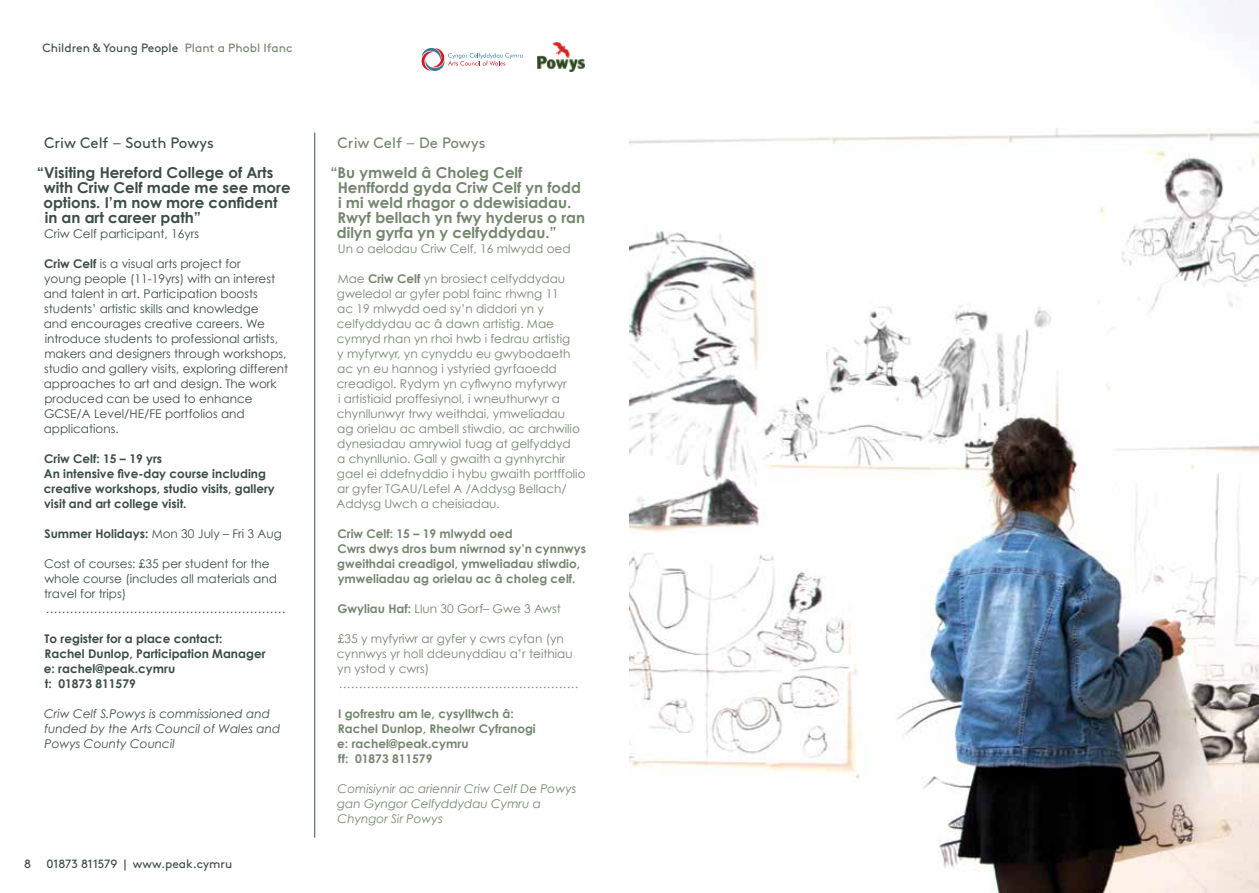
<style>
.page{position:relative;width:1259px;height:893px;background:#fff}
.page>*{position:absolute;margin:0;border:0;box-sizing:border-box;transform-origin:0 0}
.t1{font:700 15px/15px "Century Gothic";color:#74876e}
.t2{font:700 15px/15px "Century Gothic";color:#3b4e44}
.t3{font:15px "Brown";color:#3b4e44}
.t4{font:15px "Brown";color:#74876e}
.t5{font:12px/15px "Century Gothic";color:#74876e}
.t6{font:12px/15px "Century Gothic";color:#3b4e44}
.t7{font:700 12px/15px "Century Gothic";color:#74876e}
.t8{font:700 12px/15px "Century Gothic";color:#3b4e44}
.t9{font:italic 12px/15px "Century Gothic";color:#3b4e44}
.t10{font:italic 12px/15px "Century Gothic";color:#74876e}
.t11{font:12px "Brown";color:#3b4e44}
.s1{color:#74876e}
.s2{font-family:"Museo Sans 300"}
.s3{font-weight:700}
</style>
<div class="page">
<hr style="left:314px;top:133px;width:1px;height:705px;background:#3b4e44">
<img style="left:629px;top:0;width:630px;height:893px">
<svg style="left:421px;top:48px;width:101px;height:23px"></svg>
<img style="left:538px;top:42px;width:46px;height:30px">
<p class="t11" style="left:43px;top:39px;width:251px">Children &amp; Young People <span class="s1">Plant a Phobl Ifanc</span></p>
<p class="t3" style="left:44px;top:131px;width:171px">Criw Celf <span class="s2">−</span> South Powys</p>
<p class="t2" style="left:43px;top:164px;width:249px;text-indent:-7px">“Visiting Hereford College of Arts with Criw Celf made me see more options. I’m now more confident in an art career path”</p>
<p class="t6" style="left:44px;top:226px;width:157px">Criw Celf participant, 16yrs</p>
<p class="t6" style="left:44px;top:256px;width:246px"><span class="s3">Criw Celf</span> is a visual arts project for<br>young people (11-19yrs) with an interest and talent in art. Participation boosts students’ artistic skills and knowledge<br>and encourages creative careers. We introduce students to professional artists, makers and designers through workshops, studio and gallery visits, exploring different approaches to art and design. The work produced can be used to enhance GCSE/A Level/HE/FE portfolios and applications.</p>
<p class="t8" style="left:44px;top:450px;width:232px">Criw Celf: 15 – 19 yrs<br>An intensive five-day course including creative workshops, studio visits, gallery visit and art college visit.</p>
<p class="t6" style="left:44px;top:526px;width:239px"><span class="s3">Summer Holidays:</span> Mon 30 July – Fri 3 Aug</p>
<p class="t6" style="left:44px;top:556px;width:243px">Cost of courses: £35 per student for the whole course (includes all materials and travel for trips) ……………………………………………………</p>
<p class="t8" style="left:44px;top:630px;width:223px">To register for a place contact:<br>Rachel Dunlop, Participation Manager e: rachel@peak.cymru<br>t: 01873 811579</p>
<p class="t9" style="left:44px;top:706px;width:237px">Criw Celf S.Powys is commissioned and funded by the Arts Council of Wales and<br>Powys County Council</p>
<p class="t11" style="left:24px;top:855px;width:8px">8</p>
<p class="t11" style="left:46px;top:855px;width:187px">01873 811579 | www.peak.cymru</p>
<p class="t4" style="left:337px;top:131px;width:150px">Criw Celf <span class="s2">−</span> De Powys</p>
<p class="t1" style="left:337px;top:164px;width:250px;text-indent:-7px">“Bu ymweld â Choleg Celf<br>Henffordd gyda Criw Celf yn fodd i mi weld rhagor o ddewisiadau.<br>Rwyf bellach yn fwy hyderus o ran dilyn gyrfa yn y celfyddydau.”</p>
<p class="t5" style="left:338px;top:241px;width:234px">Un o aelodau Criw Celf, 16 mlwydd oed</p>
<p class="t5" style="left:337px;top:271px;width:250px">Mae <span class="s3">Criw Celf</span> yn brosiect celfyddydau gweledol ar gyfer pobl fainc rhwng 11<br>ac 19 mlwydd oed sy’n diddori yn y celfyddydau ac â dawn artistig. Mae cymryd rhan yn rhoi hwb i fedrau artistig<br>y myfyrwyr, yn cynyddu eu gwybodaeth ac yn eu hannog i ystyried gyrfaoedd creadigol. Rydym yn cyflwyno myfyrwyr<br>i artistiaid proffesiynol, i wneuthurwyr a chynllunwyr trwy weithdai, ymweliadau<br>ag orielau ac ambell stiwdio, ac archwilio dynesiadau amrywiol tuag at gelfyddyd<br>a chynllunio. Gall y gwaith a gynhyrchir gael ei ddefnyddio i hybu gwaith portffolio ar gyfer TGAU/Lefel A /Addysg Bellach/ Addysg Uwch a cheisiadau.</p>
<p class="t7" style="left:337px;top:525px;width:250px">Criw Celf: 15 – 19 mlwydd oed<br>Cwrs dwys dros bum niwrnod sy’n cynnwys gweithdai creadigol, ymweliadau stiwdio, ymweliadau ag orielau ac â choleg celf.</p>
<p class="t5" style="left:337px;top:601px;width:225px"><span class="s3">Gwyliau Haf:</span> Llun 30 Gorf– Gwe 3 Awst</p>
<p class="t5" style="left:337px;top:631px;width:243px">£35 y myfyriwr ar gyfer y cwrs cyfan (yn cynnwys yr holl ddeunyddiau a’r teithiau yn ystod y cwrs) ……………………………………………………</p>
<p class="t7" style="left:337px;top:705px;width:200px">I gofrestru am le, cysylltwch â:<br>Rachel Dunlop, Rheolwr Cyfranogi e: rachel@peak.cymru<br>ff: 01873 811579</p>
<p class="t10" style="left:337px;top:781px;width:241px">Comisiynir ac ariennir Criw Celf De Powys gan Gyngor Celfyddydau Cymru a<br>Chyngor Sir Powys</p>
</div>
